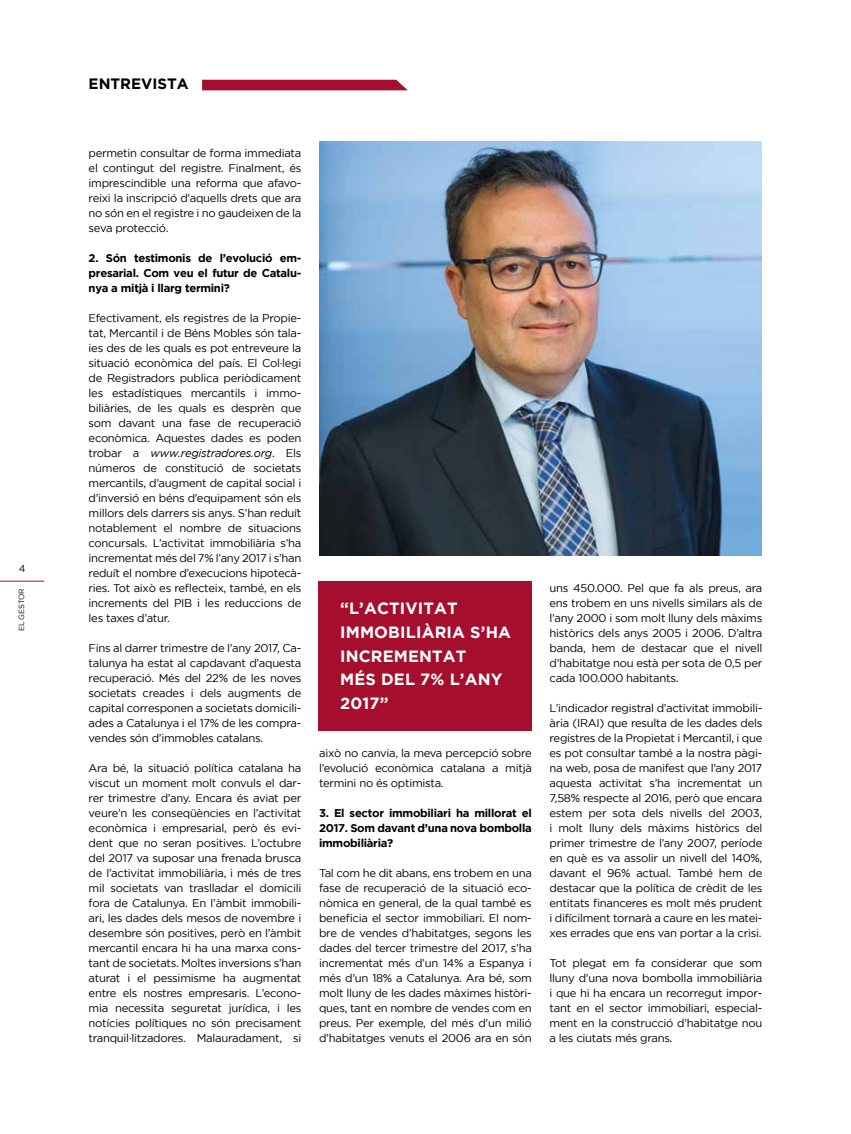
<style>
.page{position:relative;width:851px;height:1134px;background:#fff}
.page>*{position:absolute;margin:0;border:0;box-sizing:border-box;transform-origin:0 0}
.t1{font:700 16.25px/23.8px "Gotham";letter-spacing:.01em;color:#fff}
.t2{font:700 15px "Gotham";color:#000}
.t3{font:11.25px/15px "Gotham";letter-spacing:-.025em;color:#000;text-align:justify}
.t4{font:700 11.25px/15px "Gotham";letter-spacing:-.025em;color:#000;text-align:justify}
.t5{font:10px "Gotham";color:#000}
.t6{font:7.5px "Gotham";color:#000}
.s1{font-style:italic}
</style>
<div class="page">
<div style="left:202px;top:80px;width:205px;height:10px;background:#a50f2d"></div>
<img style="left:319px;top:142px;width:442px;height:413px">
<div style="left:318px;top:581px;width:213px;height:149px;background:#a50f2d"></div>
<hr style="left:0;top:581px;width:44px;height:1px;background:#a50f2d">
<p class="t5" style="left:19px;top:563px;width:8px">4</p>
<p class="t6" style="left:17px;top:631px;width:45px;rotate:-90deg">EL GESTOR</p>
<h2 class="t2" style="left:89px;top:75px;width:101px">ENTREVISTA</h2>
<p class="t3" style="left:89px;top:145px;width:214px">permetin consultar de forma immediata el contingut del registre. Finalment, és imprescindible una reforma que afavo&shy;reixi la inscripció d’aquells drets que ara no són en el registre i no gaudeixen de la seva protecció.</p>
<p class="t4" style="left:89px;top:250px;width:214px">2. Són testimonis de l’evolució em&shy;presarial. Com veu el futur de Catalu&shy;nya a mitjà i llarg termini?</p>
<p class="t3" style="left:89px;top:310px;width:214px">Efectivament, els registres de la Propie&shy;tat, Mercantil i de Béns Mobles són tala&shy;ies des de les quals es pot entreveure la situació econòmica del país. El Col·legi de Registradors publica periòdicament les estadístiques mercantils i immo&shy;biliàries, de les quals es desprèn que som davant una fase de recuperació econòmica. Aquestes dades es poden trobar a <span class="s1">www.registradores.org</span>. Els números de constitució de societats mercantils, d’augment de capital social i d’inversió en béns d’equipament són els millors dels darrers sis anys. S’han reduït notablement el nombre de situacions concursals. L’activitat immobiliària s’ha incrementat més del 7% l’any 2017 i s’han reduït el nombre d’execucions hipotecà&shy;ries. Tot això es reflecteix, també, en els increments del PIB i les reduccions de les taxes d’atur.</p>
<p class="t3" style="left:89px;top:640px;width:214px">Fins al darrer trimestre de l’any 2017, Ca&shy;talunya ha estat al capdavant d’aquesta recuperació. Més del 22% de les noves societats creades i dels augments de capital corresponen a societats domicili&shy;ades a Catalunya i el 17% de les compra&shy;vendes són d’immobles catalans.</p>
<p class="t3" style="left:89px;top:760px;width:214px">Ara bé, la situació política catalana ha viscut un moment molt convuls el dar&shy;rer trimestre d’any. Encara és aviat per veure’n les conseqüències en l’activitat econòmica i empresarial, però és evi&shy;dent que no seran positives. L’octubre del 2017 va suposar una frenada brusca de l’activitat immobiliària, i més de tres mil societats van traslladar el domicili fora de Catalunya. En l’àmbit immobili&shy;ari, les dades dels mesos de novembre i desembre són positives, però en l’àmbit mercantil encara hi ha una marxa cons&shy;tant de societats. Moltes inversions s’han aturat i el pessimisme ha augmentat entre els nostres empresaris. L’econo&shy;mia necessita seguretat jurídica, i les notícies polítiques no són precisament tranquil·litzadores. Malauradament, si</p>
<h1 class="t1" style="left:340px;top:596px;width:172px">“L’ACTIVITAT<br>IMMOBILIÀRIA S’HA<br>INCREMENTAT<br>MÉS DEL 7% L’ANY<br>2017”</h1>
<p class="t3" style="left:319px;top:745px;width:214px">això no canvia, la meva percepció sobre l’evolució econòmica catalana a mitjà termini no és optimista.</p>
<p class="t4" style="left:319px;top:805px;width:214px">3. El sector immobiliari ha millorat el 2017. Som davant d’una nova bombolla immobiliària?</p>
<p class="t3" style="left:319px;top:865px;width:214px">Tal com he dit abans, ens trobem en una fase de recuperació de la situació eco&shy;nòmica en general, de la qual també es beneficia el sector immobiliari. El nom&shy;bre de vendes d’habitatges, segons les dades del tercer trimestre del 2017, s’ha incrementat més d’un 14% a Espanya i més d’un 18% a Catalunya. Ara bé, som molt lluny de les dades màximes històri&shy;ques, tant en nombre de vendes com en preus. Per exemple, del més d’un milió d’habitatges venuts el 2006 ara en són</p>
<p class="t3" style="left:549px;top:580px;width:214px">uns 450.000. Pel que fa als preus, ara ens trobem en uns nivells similars als de l’any 2000 i som molt lluny dels màxims històrics dels anys 2005 i 2006. D’altra banda, hem de destacar que el nivell d’habitatge nou està per sota de 0,5 per cada 100.000 habitants.</p>
<p class="t3" style="left:549px;top:700px;width:214px">L’indicador registral d’activitat immobili&shy;ària (IRAI) que resulta de les dades dels registres de la Propietat i Mercantil, i que es pot consultar també a la nostra pàgi&shy;na web, posa de manifest que l’any 2017 aquesta activitat s’ha incrementat un 7,58% respecte al 2016, però que encara estem per sota dels nivells del 2003, i molt lluny dels màxims històrics del primer trimestre de l’any 2007, període en què es va assolir un nivell del 140%, davant el 96% actual. També hem de destacar que la política de crèdit de les entitats financeres es molt més prudent i difícilment tornarà a caure en les matei&shy;xes errades que ens van portar a la crisi.</p>
<p class="t3" style="left:549px;top:955px;width:214px">Tot plegat em fa considerar que som lluny d’una nova bombolla immobiliària i que hi ha encara un recorregut impor&shy;tant en el sector immobiliari, especial&shy;ment en la construcció d’habitatge nou a les ciutats més grans.</p>
</div>
